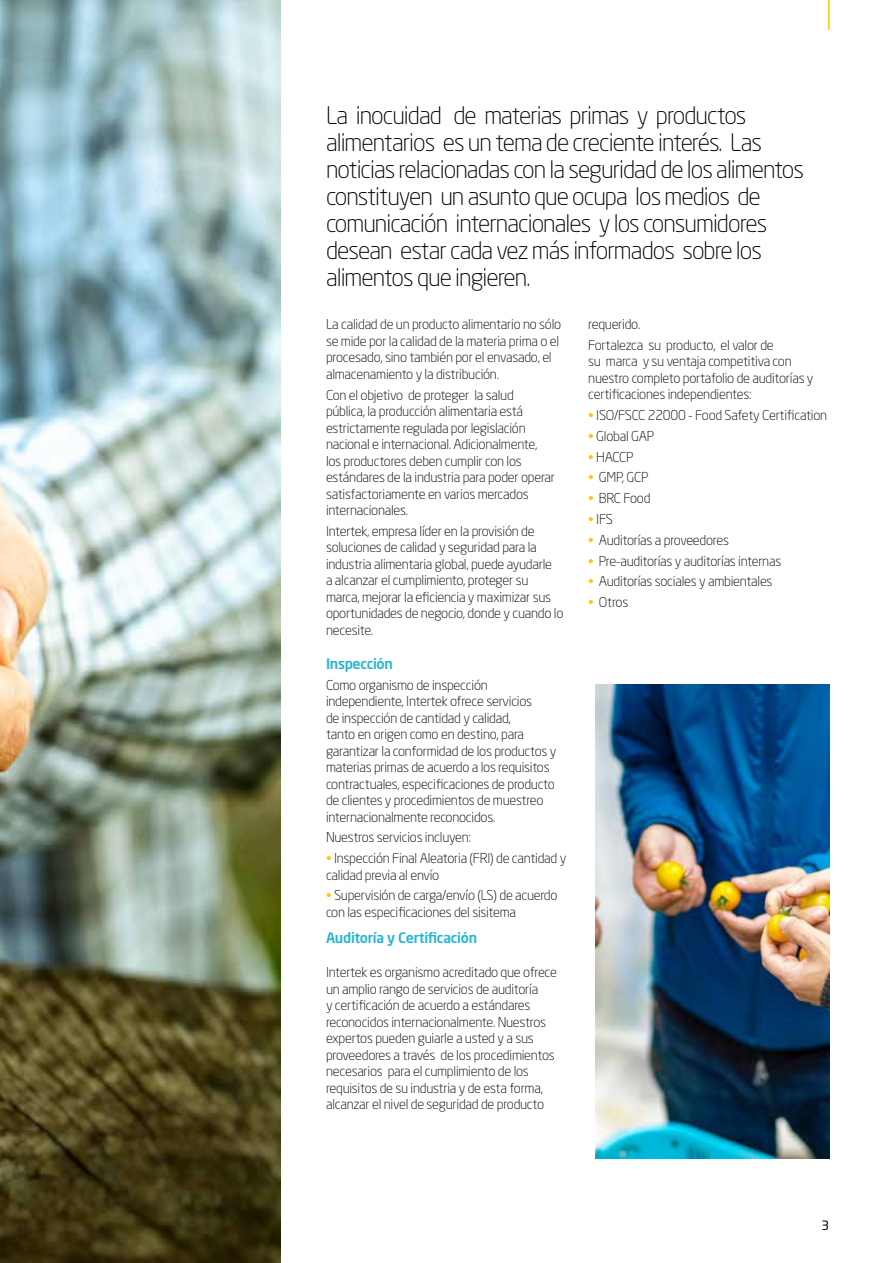
<style>
.page{position:relative;width:893px;height:1263px;background:#fff}
.page>*{position:absolute;margin:0;border:0;box-sizing:border-box;transform-origin:0 0}
.t1{font:300 24px/27px "Neo Sans Std";letter-spacing:-.04em;color:#000}
.t2{font:500 14.25px "Neo Sans Std";letter-spacing:-.02em;color:#21b5d6}
.t3{font:300 13.5px/16.5px "Neo Sans Std";letter-spacing:-.02em;color:#000}
.t4{font:12.75px "Neo Sans Std";color:#000}
.s1{color:#ffc60b}
</style>
<div class="page">
<img style="left:0;top:0;width:281px;height:1263px">
<hr style="left:828px;top:0;width:2px;height:30px;background:#ffc60b">
<img style="left:595px;top:685px;width:234px;height:473px">
<p class="t1" style="left:326px;top:102px;width:479px">La inocuidad de materias primas y productos alimentarios es un tema de creciente interés. Las noticias relacionadas con la seguridad de los alimentos constituyen un asunto que ocupa los medios de comunicación internacionales y los consumidores desean estar cada vez más informados sobre los alimentos que ingieren.</p>
<p class="t3" style="left:326px;top:316px;width:237px">La calidad de un producto alimentario no sólo se mide por la calidad de la materia prima o el procesado, sino también por el envasado, el almacenamiento y la distribución.</p>
<p class="t3" style="left:326px;top:386px;width:230px">Con el objetivo de proteger la salud pública, la producción alimentaria está estrictamente regulada por legislación nacional e internacional. Adicionalmente, los productores deben cumplir con los estándares de la industria para poder operar satisfactoriamente en varios mercados internacionales.</p>
<p class="t3" style="left:326px;top:522px;width:239px">Intertek, empresa líder en la provisión de soluciones de calidad y seguridad para la industria alimentaria global, puede ayudarle<br>a alcanzar el cumplimiento, proteger su marca, mejorar la eficiencia y maximizar sus oportunidades de negocio, donde y cuando lo necesite.</p>
<p class="t2" style="left:326px;top:654px;width:68px">Inspección</p>
<p class="t3" style="left:326px;top:676px;width:232px">Como organismo de inspección independiente, Intertek ofrece servicios<br>de inspección de cantidad y calidad,<br>tanto en origen como en destino, para garantizar la conformidad de los productos y materias primas de acuerdo a los requisitos contractuales, especificaciones de producto de clientes y procedimientos de muestreo internacionalmente reconocidos.</p>
<p class="t3" style="left:326px;top:829px;width:146px">Nuestros servicios incluyen:</p>
<p class="t3" style="left:326px;top:850px;width:242px"><span class="s1">•</span> Inspección Final Aleatoria (FRI) de cantidad y calidad previa al envío</p>
<p class="t3" style="left:326px;top:887px;width:233px"><span class="s1">•</span> Supervisión de carga/envío (LS) de acuerdo con las especificaciones del sisitema</p>
<p class="t2" style="left:326px;top:929px;width:153px">Auditoría y Certificación</p>
<p class="t3" style="left:326px;top:964px;width:233px">Intertek es organismo acreditado que ofrece un amplio rango de servicios de auditoría<br>y certificación de acuerdo a estándares reconocidos internacionalmente. Nuestros expertos pueden guiarle a usted y a sus proveedores a través de los procedimientos necesarios para el cumplimiento de los requisitos de su industria y de esta forma, alcanzar el nivel de seguridad de producto</p>
<p class="t3" style="left:588px;top:314px;width:187px;line-height:20.7px">requerido.<br>Fortalezca su producto, el valor de</p>
<p class="t3" style="left:588px;top:353px;width:227px">su marca y su ventaja competitiva con nuestro completo portafolio de auditorías y certificaciones independientes:</p>
<p class="t3" style="left:588px;top:407px;width:240px"><span class="s1">•</span> ISO/FSCC 22000 - Food Safety Certification</p>
<p class="t3" style="left:588px;top:428px;width:67px"><span class="s1">•</span> Global GAP</p>
<p class="t3" style="left:588px;top:448px;width:47px"><span class="s1">•</span> HACCP</p>
<p class="t3" style="left:588px;top:469px;width:62px"><span class="s1">•</span> GMP, GCP</p>
<p class="t3" style="left:588px;top:490px;width:64px"><span class="s1">•</span> BRC Food</p>
<p class="t3" style="left:588px;top:511px;width:26px"><span class="s1">•</span> IFS</p>
<p class="t3" style="left:588px;top:531px;width:142px"><span class="s1">•</span> Auditorías a proveedores</p>
<p class="t3" style="left:588px;top:552px;width:195px"><span class="s1">•</span> Pre-auditorías y auditorías internas</p>
<p class="t3" style="left:588px;top:573px;width:186px"><span class="s1">•</span> Auditorías sociales y ambientales</p>
<p class="t3" style="left:588px;top:594px;width:42px"><span class="s1">•</span> Otros</p>
<p class="t4" style="left:821px;top:1218px;width:9px">3</p>
</div>
